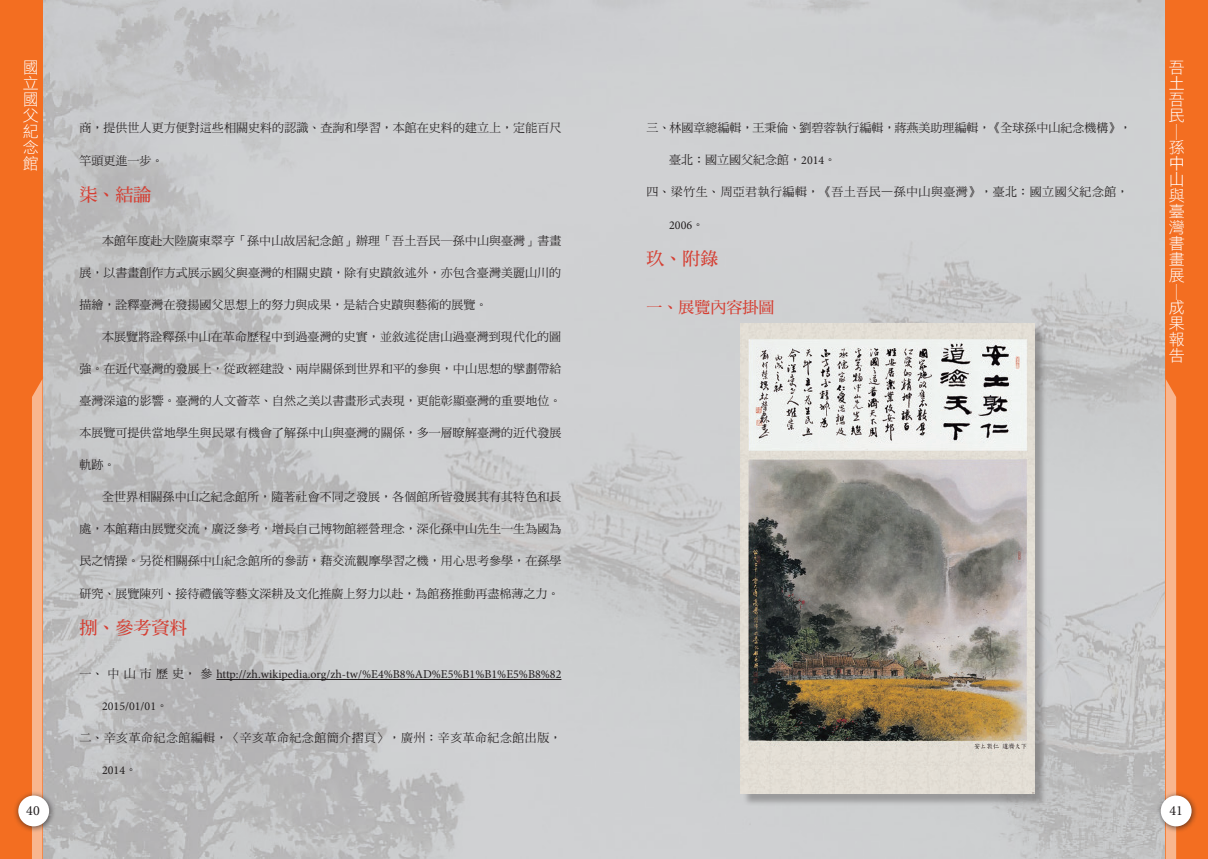
<style>
.page{position:relative;width:1208px;height:859px;background:#fff}
.page>*{position:absolute;margin:0;border:0;box-sizing:border-box;transform-origin:0 0}
.t1{font:18px "DF Ming Std W7";color:#d53f33}
.t2{font:16px/16px "DF Hei Std W3";color:#fff;text-align:justify}
.t3{font:16px "DF Ming Std W7";color:#d53f33}
.t4{font:14px "Minion Pro";color:#231f20}
.t5{font:12px "DF Ming Std W5";letter-spacing:.005em;color:#231f20}
.t6{font:12px "Minion Pro";color:#231f20}
.t7{font:12px "DF Ming Std W5";letter-spacing:.035em;color:#231f20}
.s1{font-family:"DF Ming Std W5"}
.s2{font-family:"Minion Pro"}
</style>
<div class="page">
<img style="left:42px;top:0;width:1123px;height:859px">
<div style="left:0;top:0;width:42px;height:859px;background:#f36e21"></div>
<div style="left:1165px;top:0;width:43px;height:859px;background:#f36e21"></div>
<svg style="left:1165px;top:379px;width:11px;height:480px;background:#f7af85"></svg>
<div style="left:32px;top:380px;width:10px;height:479px;background:#f8b68f"></div>
<div style="left:13px;top:790px;width:43px;height:43px;background:#231f20;opacity:.75"></div>
<div style="left:18px;top:795px;width:31px;height:31px;background:#fff;border-radius:50%"></div>
<div style="left:1155px;top:790px;width:43px;height:43px;background:#231f20;opacity:.75"></div>
<div style="left:1160px;top:795px;width:31px;height:31px;background:#fff;border-radius:50%"></div>
<hr style="left:216px;top:679px;width:345px;height:1px;background:#231f20">
<div style="left:742px;top:325px;width:305px;height:481px;background:#231f20;opacity:.3"></div>
<img style="left:740px;top:323px;width:294px;height:471px">
<h2 class="t2" style="left:23px;top:59px;width:17px">國立國父紀念館</h2>
<h2 class="t2" style="left:1168px;top:59px;width:17px">吾土吾民</h2>
<p class="t5" style="left:79px;top:121px;width:483px">商，提供世人更方便對這些相關史料的認識、查詢和學習，本館在史料的建立上，定能百尺</p>
<p class="t5" style="left:79px;top:154px;width:85px">竿頭更進一步。</p>
<h1 class="t1" style="left:79px;top:185px;width:73px">柒、結論</h1>
<p class="t5" style="left:102px;top:234px;width:461px">本館年度赴大陸廣東翠亨「孫中山故居紀念館」辦理「吾土吾民─孫中山與臺灣」書畫</p>
<p class="t5" style="left:79px;top:266px;width:483px">展，以書畫創作方式展示國父與臺灣的相關史蹟，除有史蹟敘述外，亦包含臺灣美麗山川的</p>
<p class="t5" style="left:79px;top:298px;width:410px">描繪，詮釋臺灣在發揚國父思想上的努力與成果，是結合史蹟與藝術的展覽。</p>
<p class="t5" style="left:102px;top:330px;width:461px">本展覽將詮釋孫中山在革命歷程中到過臺灣的史實，並敘述從唐山過臺灣到現代化的圖</p>
<p class="t5" style="left:79px;top:362px;width:483px">強。在近代臺灣的發展上，從政經建設、兩岸關係到世界和平的參與，中山思想的擘劃帶給</p>
<p class="t5" style="left:79px;top:394px;width:483px">臺灣深遠的影響。臺灣的人文薈萃、自然之美以書畫形式表現，更能彰顯臺灣的重要地位。</p>
<p class="t5" style="left:79px;top:426px;width:483px">本展覽可提供當地學生與民眾有機會了解孫中山與臺灣的關係，多一層瞭解臺灣的近代發展</p>
<p class="t5" style="left:79px;top:458px;width:37px">軌跡。</p>
<p class="t5" style="left:102px;top:490px;width:461px">全世界相關孫中山之紀念館所，隨著社會不同之發展，各個館所皆發展其有其特色和長</p>
<p class="t5" style="left:79px;top:522px;width:483px">處，本館藉由展覽交流，廣泛參考，增長自己博物館經營理念，深化孫中山先生一生為國為</p>
<p class="t5" style="left:79px;top:554px;width:483px">民之情操。另從相關孫中山紀念館所的參訪，藉交流觀摩學習之機，用心思考參學，在孫學</p>
<p class="t5" style="left:79px;top:587px;width:482px">研究、展覽陳列、接待禮儀等藝文深耕及文化推廣上努力以赴，為館務推動再盡棉薄之力。</p>
<h1 class="t1" style="left:79px;top:618px;width:109px">捌、參考資料</h1>
<p class="t6" style="left:79px;top:666px;width:483px"><span class="s1">一、中山市歷史，參</span> http://zh.wikipedia.org/zh-tw/%E4%B8%AD%E5%B1%B1%E5%B8%82</p>
<p class="t6" style="left:102px;top:698px;width:68px">2015/01/01<span class="s1">。</span></p>
<p class="t7" style="left:79px;top:731px;width:483px">二、辛亥革命紀念館編輯，〈辛亥革命紀念館簡介摺頁〉，廣州：辛亥革命紀念館出版，</p>
<p class="t6" style="left:102px;top:762px;width:37px">2014<span class="s1">。</span></p>
<p class="t5" style="left:646px;top:121px;width:486px">三、林國章總編輯，王秉倫、劉碧蓉執行編輯，蔣燕美助理編輯，《全球孫中山紀念機構》，</p>
<p class="t5" style="left:669px;top:153px;width:169px">臺北：國立國父紀念館，<span class="s2">2014</span>。</p>
<p class="t7" style="left:646px;top:185px;width:483px">四、梁竹生、周亞君執行編輯，《吾土吾民—孫中山與臺灣》，臺北：國立國父紀念館，</p>
<p class="t6" style="left:669px;top:217px;width:37px">2006<span class="s1">。</span></p>
<h1 class="t1" style="left:646px;top:249px;width:73px">玖、附錄</h1>
<h2 class="t3" style="left:646px;top:298px;width:129px">一、展覽內容掛圖</h2>
<h2 class="t2" style="left:1185px;top:124px;width:17px;rotate:90deg">─</h2>
<h2 class="t2" style="left:1168px;top:139px;width:17px">孫中山與臺灣書畫展</h2>
<h2 class="t2" style="left:1185px;top:284px;width:17px;rotate:90deg">─</h2>
<h2 class="t2" style="left:1168px;top:299px;width:17px">成果報告</h2>
<p class="t4" style="left:26px;top:801px;width:15px">40</p>
<p class="t4" style="left:1169px;top:801px;width:15px">41</p>
</div>
